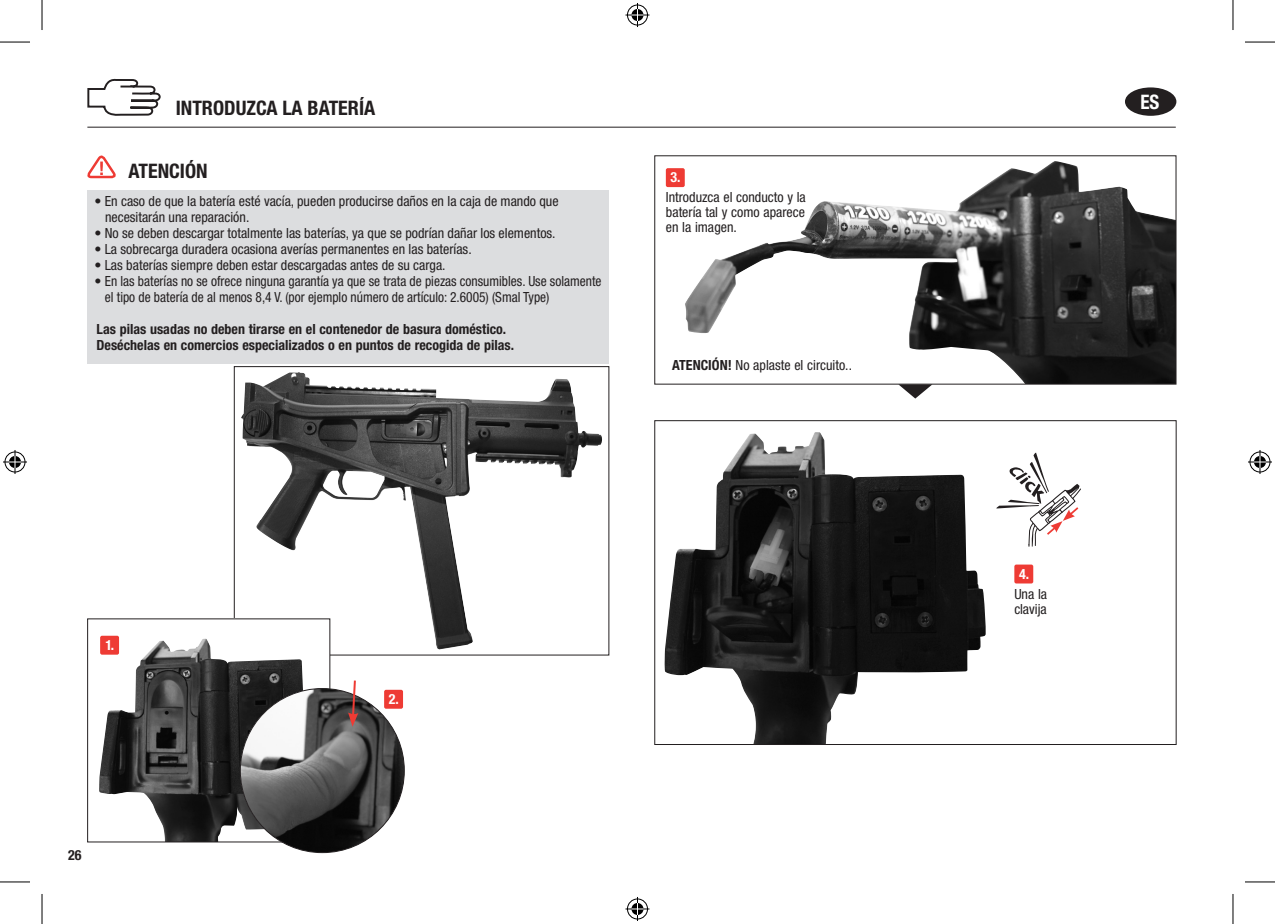
<style>
.page{position:relative;width:1275px;height:924px;background:#fff}
.page>*{position:absolute;margin:0;border:0;box-sizing:border-box;transform-origin:0 0}
.t1{font:700 condensed 20px "Helvetica Neue LT Pro";color:#231f20}
.t2{font:700 condensed 20px "Helvetica Neue LT Pro";color:#fff;scale:.95 1}
.t3{font:condensed 14px/15px "Helvetica Neue LT Pro";color:#231f20}
.t4{font:700 condensed 14px/16px "Helvetica Neue LT Pro";color:#231f20}
.t5{font:700 condensed 14px "Helvetica Neue LT Pro";color:#fff}
.s1{font-weight:700}
</style>
<div class="page">
<hr style="left:87px;top:127px;width:1088px;height:1px;background:#231f20">
<svg style="left:87px;top:78px;width:74px;height:38px"></svg>
<div style="left:1125px;top:87px;width:51px;height:29px;background:#231f20;border-radius:50%"></div>
<div style="left:87px;top:190px;width:522px;height:173px;background:#dcdddf"></div>
<svg style="left:87px;top:155px;width:29px;height:24px"></svg>
<img style="left:664px;top:432px;width:322px;height:310px">
<img style="left:241px;top:372px;width:324px;height:277px">
<div style="left:234px;top:366px;width:375px;height:289px;border:1px solid #231f20"></div>
<div style="left:88px;top:618px;width:242px;height:223px;background:#fff"></div>
<img style="left:99px;top:638px;width:214px;height:201px">
<div style="left:87px;top:618px;width:243px;height:223px;border:1px solid #231f20"></div>
<img style="left:684px;top:161px;width:490px;height:221px">
<div style="left:654px;top:155px;width:522px;height:229px;border:1px solid #231f20"></div>
<img style="left:240px;top:688px;width:164px;height:164px;border-radius:82px">
<svg style="left:348px;top:680px;width:10px;height:46px"></svg>
<svg style="left:898px;top:384px;width:34px;height:14px"></svg>
<div style="left:100px;top:635px;width:19px;height:19px;background:#ee3b34;border-radius:2px"></div>
<div style="left:384px;top:689px;width:19px;height:19px;background:#ee3b34;border-radius:2px"></div>
<div style="left:1014px;top:564px;width:19px;height:19px;background:#ee3b34;border-radius:2px"></div>
<div style="left:666px;top:168px;width:19px;height:19px;background:#ee3b34;border-radius:2px"></div>
<svg style="left:996px;top:452px;width:85px;height:94px"></svg>
<hr style="left:0;top:42px;width:30px;height:1px;background:#000">
<hr style="left:1245px;top:42px;width:30px;height:1px;background:#000">
<hr style="left:0;top:881px;width:30px;height:1px;background:#000">
<hr style="left:1245px;top:881px;width:30px;height:1px;background:#000">
<hr style="left:42px;top:0;width:1px;height:30px;background:#000">
<hr style="left:42px;top:893px;width:1px;height:30px;background:#000">
<hr style="left:1232px;top:0;width:1px;height:30px;background:#000">
<hr style="left:1232px;top:893px;width:1px;height:30px;background:#000">
<svg style="left:625px;top:3px;width:24px;height:24px"></svg>
<svg style="left:625px;top:897px;width:24px;height:23px"></svg>
<svg style="left:3px;top:450px;width:24px;height:24px"></svg>
<svg style="left:1248px;top:450px;width:24px;height:24px"></svg>
<h1 class="t1" style="left:176px;top:96px;width:201px">INTRODUZCA LA BATERÍA</h1>
<h1 class="t2" style="left:1140px;top:90px;width:21px">ES</h1>
<h1 class="t1" style="left:128px;top:159px;width:81px">ATENCIÓN</h1>
<p class="t3" style="left:105px;top:193px;width:455px;line-height:16px;text-indent:-11px">• En caso de que la batería esté vacía, pueden producirse daños en la caja de mando que necesitarán una reparación.</p>
<p class="t3" style="left:94px;top:225px;width:463px">• No se deben descargar totalmente las baterías, ya que se podrían dañar los elementos.</p>
<p class="t3" style="left:94px;top:241px;width:379px">• La sobrecarga duradera ocasiona averías permanentes en las baterías.</p>
<p class="t3" style="left:94px;top:257px;width:353px">• Las baterías siempre deben estar descargadas antes de su carga.</p>
<p class="t3" style="left:105px;top:273px;width:498px;line-height:16px;text-indent:-11px">• En las baterías no se ofrece ninguna garantía ya que se trata de piezas consumibles. Use solamente el tipo de batería de al menos 8,4 V. (por ejemplo número de artículo: 2.6005) (Smal Type)</p>
<p class="t4" style="left:96px;top:321px;width:419px">Las pilas usadas no deben tirarse en el contenedor de basura doméstico.<br>Deséchelas en comercios especializados o en puntos de recogida de pilas.</p>
<p class="t5" style="left:670px;top:169px;width:12px">3.</p>
<p class="t3" style="left:666px;top:190px;width:141px;text-align:justify">Introduzca el conducto y la batería tal y como aparece en la imagen.</p>
<p class="t3" style="left:672px;top:357px;width:181px"><span class="s1">ATENCIÓN!</span> No aplaste el circuito..</p>
<p class="t5" style="left:105px;top:636px;width:10px">1.</p>
<p class="t4" style="left:68px;top:846px;width:15px">26</p>
<p class="t5" style="left:389px;top:690px;width:12px">2.</p>
<p class="t5" style="left:1019px;top:565px;width:12px">4.</p>
<p class="t3" style="left:1014px;top:586px;width:34px">Una la clavija</p>
</div>
